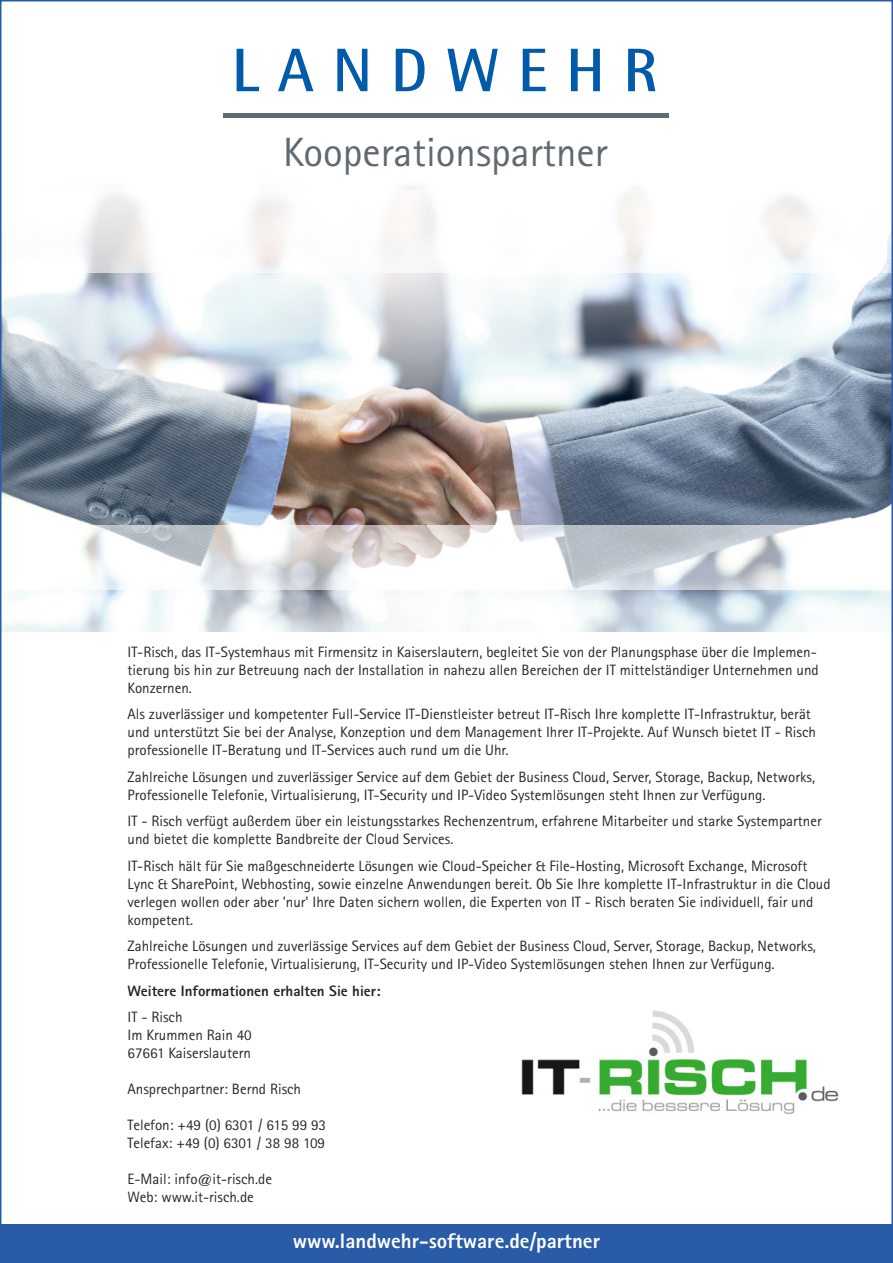
<style>
.page{position:relative;width:893px;height:1263px;background:#fff}
.page>*{position:absolute;margin:0;border:0;box-sizing:border-box;transform-origin:0 0}
.t1{font:40.8px "Rotis Sans Serif";color:#60696f}
.t2{font:800 21px "Rotis Sans Serif";color:#fff}
.t3{font:15px/18px "Rotis Sans Serif";color:#272627}
.t4{font:800 15px "Rotis Sans Serif";color:#272627}
</style>
<div class="page">
<div style="left:0;top:1225px;width:893px;height:38px;background:#295ba7"></div>
<img style="left:3px;top:186px;width:887px;height:445px">
<img style="left:3px;top:190px;width:887px;height:83px">
<img style="left:3px;top:525px;width:887px;height:64px">
<svg style="left:237px;top:49px;width:22px;height:42px"></svg>
<svg style="left:278px;top:49px;width:35px;height:42px"></svg>
<svg style="left:337px;top:49px;width:30px;height:42px"></svg>
<svg style="left:396px;top:49px;width:28px;height:42px"></svg>
<svg style="left:447px;top:49px;width:51px;height:42px"></svg>
<svg style="left:523px;top:49px;width:23px;height:42px"></svg>
<svg style="left:571px;top:49px;width:29px;height:42px"></svg>
<svg style="left:628px;top:49px;width:27px;height:42px"></svg>
<div style="left:223px;top:113px;width:446px;height:5px;background:#60696f"></div>
<img style="left:521px;top:1010px;width:318px;height:104px">
<h1 class="t1" style="left:283px;top:138px;width:326px">Kooperationspartner</h1>
<p class="t3" style="left:128px;top:644px;width:693px">IT-Risch, das IT-Systemhaus mit Firmensitz in Kaiserslautern, begleitet Sie von der Planungsphase über die Implemen&shy;tierung bis hin zur Betreuung nach der Installation in nahezu allen Bereichen der IT mittelständiger Unternehmen und<br>Konzernen.</p>
<p class="t3" style="left:128px;top:707px;width:690px">Als zuverlässiger und kompetenter Full-Service IT-Dienstleister betreut IT-Risch Ihre komplette IT-Infrastruktur, berät und unterstützt Sie bei der Analyse, Konzeption und dem Management Ihrer IT-Projekte. Auf Wunsch bietet IT - Risch professionelle IT-Beratung und IT-Services auch rund um die Uhr.</p>
<p class="t3" style="left:128px;top:769px;width:689px">Zahlreiche Lösungen und zuverlässiger Service auf dem Gebiet der Business Cloud, Server, Storage, Backup, Networks,<br>Professionelle Telefonie, Virtualisierung, IT-Security und IP-Video Systemlösungen steht Ihnen zur Verfügung.</p>
<p class="t3" style="left:128px;top:814px;width:696px">IT - Risch verfügt außerdem über ein leistungsstarkes Rechenzentrum, erfahrene Mitarbeiter und starke Systempartner und bietet die komplette Bandbreite der Cloud Services.</p>
<p class="t3" style="left:128px;top:858px;width:705px">IT-Risch hält für Sie maßgeschneiderte Lösungen wie Cloud-Speicher &amp; File-Hosting, Microsoft Exchange, Microsoft Lync &amp; SharePoint, Webhosting, sowie einzelne Anwendungen bereit. Ob Sie Ihre komplette IT-Infrastruktur in die Cloud verlegen wollen oder aber 'nur' Ihre Daten sichern wollen, die Experten von IT - Risch beraten Sie individuell, fair und kompetent.</p>
<p class="t3" style="left:128px;top:939px;width:690px">Zahlreiche Lösungen und zuverlässige Services auf dem Gebiet der Business Cloud, Server, Storage, Backup, Networks,<br>Professionelle Telefonie, Virtualisierung, IT-Security und IP-Video Systemlösungen stehen Ihnen zur Verfügung.</p>
<p class="t4" style="left:128px;top:985px;width:255px">Weitere Informationen erhalten Sie hier:</p>
<p class="t3" style="left:128px;top:1009px;width:126px">IT - Risch<br>Im Krummen Rain 40<br>67661 Kaiserslautern</p>
<p class="t3" style="left:128px;top:1081px;width:175px">Ansprechpartner: Bernd Risch</p>
<p class="t3" style="left:128px;top:1117px;width:200px">Telefon: +49 (0) 6301 / 615 99 93<br>Telefax: +49 (0) 6301 / 38 98 109</p>
<p class="t3" style="left:128px;top:1171px;width:146px">E-Mail: info@it-risch.de<br>Web: www.it-risch.de</p>
<h2 class="t2" style="left:293px;top:1233px;width:309px">www.landwehr-software.de/partner</h2>
</div>
